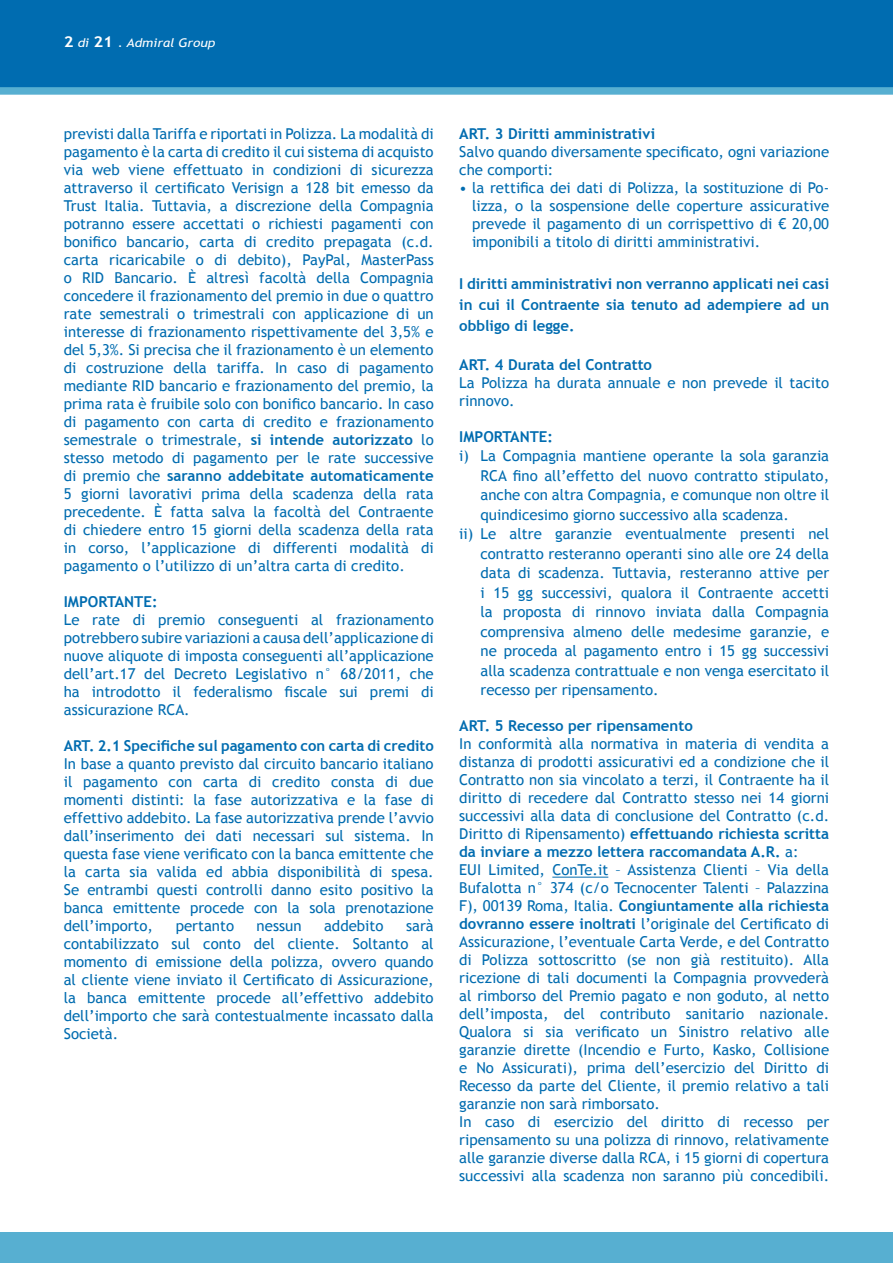
<style>
.page{position:relative;width:893px;height:1263px;background:#fff}
.page>*{position:absolute;margin:0;border:0;box-sizing:border-box;transform-origin:0 0}
.t1{font:15px/18px "Trebuchet MS";color:#006cb0;text-align:justify}
.t2{font:700 15px/21px "Trebuchet MS";color:#006cb0;text-align:justify}
.t3{font:italic 12px "Trebuchet MS";color:#fff;scale:1.12 1}
.s1{font-weight:700;font-style:normal;font-size:15px}
.s2{font-weight:700}
</style>
<div class="page">
<hr style="left:552px;top:877px;width:56px;height:1px;background:#006cb0">
<div style="left:0;top:1232px;width:893px;height:31px;background:#57afd1"></div>
<div style="left:0;top:0;width:893px;height:91px;background:#006cb0"></div>
<div style="left:0;top:87px;width:893px;height:8px;background:#57afd1"></div>
<p class="t3" style="left:64px;top:35px;width:137px"><span class="s1">2</span> di <span class="s1">21</span> . Admiral Group</p>
<p class="t1" style="left:64px;top:125px;width:371px">previsti dalla Tariffa e riportati in Polizza. La modalità di pagamento è la carta di credito il cui sistema di acquisto via web viene effettuato in condizioni di sicurezza attraverso il certificato Verisign a 128 bit emesso da Trust Italia. Tuttavia, a discrezione della Compagnia potranno essere accettati o richiesti pagamenti con bonifico bancario, carta di credito prepagata (c.d. carta ricaricabile o di debito), PayPal, MasterPass o RID Bancario. È altresì facoltà della Compagnia concedere il frazionamento del premio in due o quattro rate semestrali o trimestrali con applicazione di un interesse di frazionamento rispettivamente del 3,5% e del 5,3%. Si precisa che il frazionamento è un elemento di costruzione della tariffa. In caso di pagamento mediante RID bancario e frazionamento del premio, la prima rata è fruibile solo con bonifico bancario. In caso di pagamento con carta di credito e frazionamento semestrale o trimestrale, <span class="s2">si intende autorizzato</span> lo stesso metodo di pagamento per le rate successive di premio che <span class="s2">saranno addebitate automaticamente </span>5 giorni lavorativi prima della scadenza della rata precedente. È fatta salva la facoltà del Contraente di chiedere entro 15 giorni della scadenza della rata in corso, l’applicazione di differenti modalità di pagamento o l’utilizzo di un’altra carta di credito.</p>
<p class="t2" style="left:64px;top:591px;width:95px">IMPORTANTE:</p>
<p class="t1" style="left:64px;top:611px;width:371px">Le rate di premio conseguenti al frazionamento potrebbero subire variazioni a causa dell’applicazione di nuove aliquote di imposta conseguenti all’applicazione dell’art.17 del Decreto Legislativo n° 68/2011, che ha introdotto il federalismo fiscale sui premi di assicurazione RCA.</p>
<p class="t2" style="left:64px;top:735px;width:371px">ART. 2.1 Specifiche sul pagamento con carta di credito</p>
<p class="t1" style="left:64px;top:755px;width:371px">In base a quanto previsto dal circuito bancario italiano il pagamento con carta di credito consta di due momenti distinti: la fase autorizzativa e la fase di effettivo addebito. La fase autorizzativa prende l’avvio dall’inserimento dei dati necessari sul sistema. In questa fase viene verificato con la banca emittente che la carta sia valida ed abbia disponibilità di spesa.<br>Se entrambi questi controlli danno esito positivo la banca emittente procede con la sola prenotazione dell’importo,</p>
<p class="t1" style="left:64px;top:917px;width:371px;text-indent:342px">sarà contabilizzato sul conto del cliente. Soltanto al momento di emissione della polizza, ovvero quando al cliente viene inviato il Certificato di Assicurazione, la banca emittente procede all’effettivo addebito dell’importo che sarà contestualmente incassato dalla Società.</p>
<p class="t1" style="left:176px;top:917px;width:60px">pertanto</p>
<p class="t1" style="left:257px;top:917px;width:46px">nessun</p>
<p class="t1" style="left:324px;top:917px;width:61px">addebito</p>
<p class="t2" style="left:459px;top:123px;width:197px">ART. 3 Diritti amministrativi</p>
<p class="t1" style="left:459px;top:143px;width:371px">Salvo quando diversamente specificato, ogni variazione che comporti:</p>
<p class="t1" style="left:472px;top:179px;width:359px;text-indent:-13px">• la rettifica dei dati di Polizza, la sostituzione di Po&shy;lizza, o la sospensione delle coperture assicurative prevede il pagamento di un corrispettivo di € 20,00 imponibili a titolo di diritti amministrativi.</p>
<p class="t2" style="left:459px;top:273px;width:371px">I diritti amministrativi non verranno applicati nei casi in cui il Contraente sia tenuto ad adempiere ad un obbligo di legge.</p>
<p class="t2" style="left:459px;top:354px;width:194px">ART. 4 Durata del Contratto</p>
<p class="t1" style="left:459px;top:374px;width:371px">La Polizza ha durata annuale e non prevede il tacito rinnovo.</p>
<p class="t2" style="left:459px;top:426px;width:95px">IMPORTANTE:</p>
<p class="t1" style="left:459px;top:447px;width:371px">i) La Compagnia mantiene operante la sola garanzia</p>
<p class="t1" style="left:480px;top:467px;width:350px">RCA fino all’effetto del nuovo contratto stipulato,</p>
<p class="t1" style="left:480px;top:486px;width:350px">anche con altra Compagnia, e comunque non oltre il</p>
<p class="t1" style="left:480px;top:506px;width:310px">quindicesimo giorno successivo alla scadenza.</p>
<p class="t1" style="left:459px;top:525px;width:371px">ii) Le altre garanzie eventualmente presenti nel</p>
<p class="t1" style="left:480px;top:545px;width:350px">contratto resteranno operanti sino alle ore 24 della</p>
<p class="t1" style="left:480px;top:564px;width:350px">data di scadenza. Tuttavia, resteranno attive per</p>
<p class="t1" style="left:480px;top:584px;width:350px">i 15 gg successivi, qualora il Contraente accetti</p>
<p class="t1" style="left:480px;top:603px;width:350px">la proposta di rinnovo inviata dalla Compagnia</p>
<p class="t1" style="left:480px;top:623px;width:350px">comprensiva almeno delle medesime garanzie, e</p>
<p class="t1" style="left:480px;top:642px;width:350px">ne proceda al pagamento entro i 15 gg successivi</p>
<p class="t1" style="left:480px;top:662px;width:350px">alla scadenza contrattuale e non venga esercitato il</p>
<p class="t1" style="left:480px;top:681px;width:180px">recesso per ripensamento.</p>
<p class="t2" style="left:459px;top:715px;width:235px">ART. 5 Recesso per ripensamento</p>
<p class="t1" style="left:459px;top:735px;width:371px;text-align:left">In conformità alla normativa in materia di vendita a distanza di prodotti assicurativi ed a condizione che il Contratto non sia vincolato a terzi, il Contraente ha il diritto di recedere dal Contratto stesso nei 14 giorni successivi alla data di conclusione del Contratto (c.d.<br>Diritto di Ripensamento) <span class="s2">effettuando richiesta scritta da inviare a mezzo lettera raccomandata A.R.</span> a:<br>EUI Limited, ConTe.it – Assistenza Clienti – Via della Bufalotta n° 374 (c/o Tecnocenter Talenti – Palazzina F), 00139 Roma, Italia. <span class="s2">Congiuntamente alla richiesta dovranno essere inoltrati</span> l’originale del Certificato di Assicurazione, l’eventuale Carta Verde, e del Contratto di Polizza sottoscritto (se non già restituito). Alla ricezione di tali documenti la Compagnia provvederà al rimborso del Premio pagato e non goduto, al netto dell’imposta, del contributo sanitario nazionale.<br>Qualora si sia verificato un Sinistro relativo alle garanzie dirette (Incendio e Furto, Kasko, Collisione e No Assicurati), prima dell’esercizio del Diritto di Recesso da parte del Cliente, il premio relativo a tali garanzie non sarà rimborsato.<br>In caso di esercizio del diritto di recesso per ripensamento su una polizza di rinnovo, relativamente alle garanzie diverse dalla RCA, i 15 giorni di copertura successivi alla scadenza non saranno più concedibili.</p>
</div>
